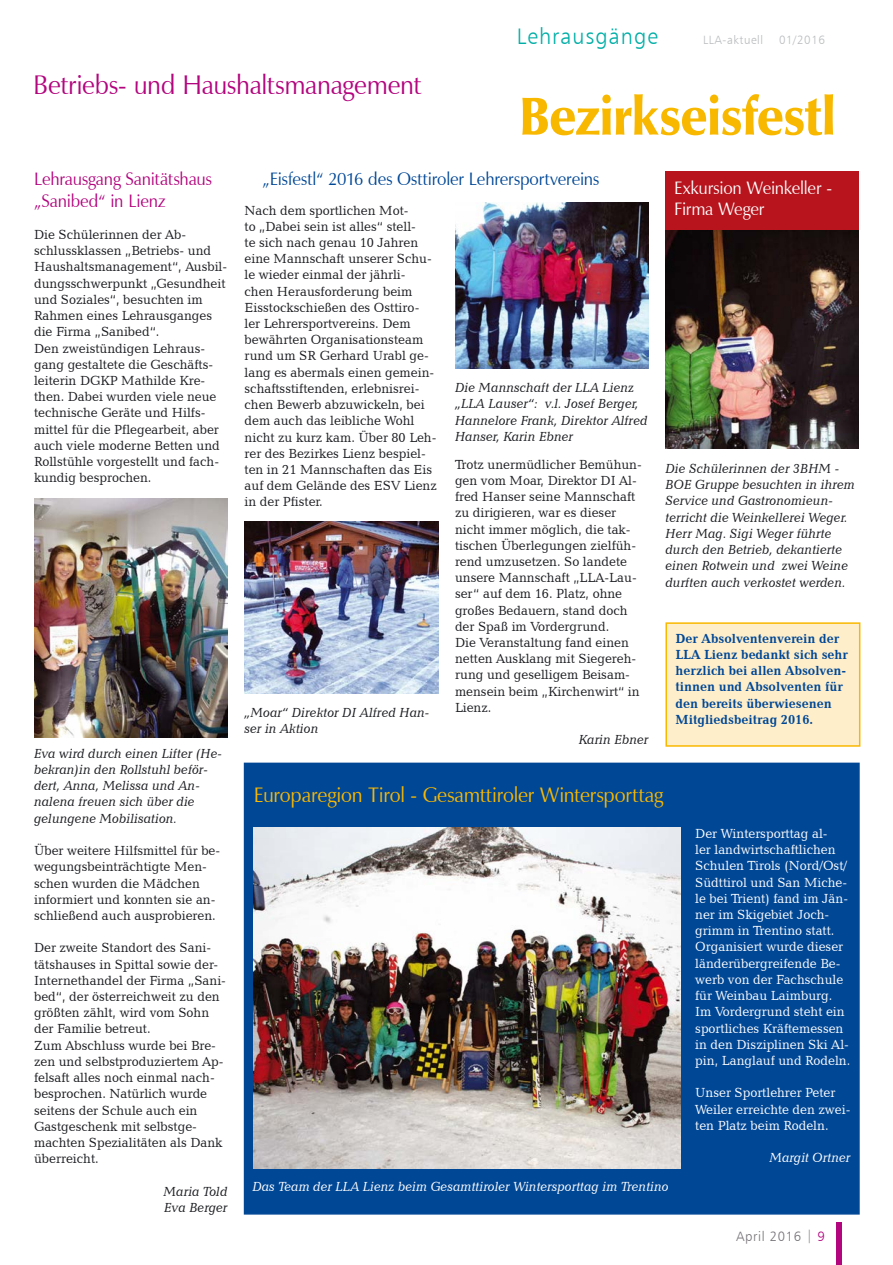
<style>
.page{position:relative;width:893px;height:1265px;background:#fff}
.page>*{position:absolute;margin:0;border:0;box-sizing:border-box;transform-origin:0 0}
.t1{font:900 54px "Zapf Humanist 601 BT";letter-spacing:-.02em;color:#f9b800;scale:.95 1}
.t2{font:27px "Zapf Humanist 601 BT";letter-spacing:-.015em;color:#b3057e;scale:.95 1}
.t3{font:22.5px "Humanist 777 BT Light B";letter-spacing:.05em;color:#00aea7}
.t4{font:21px "Zapf Humanist 601 BT";letter-spacing:-.01em;color:#f9b800;scale:.95 1}
.t5{font:18px "Zapf Humanist 601 BT";letter-spacing:-.01em;color:#004796;scale:.95 1}
.t6{font:18px/21.6px "Zapf Humanist 601 BT";letter-spacing:-.015em;color:#b3057e;scale:.95 1}
.t7{font:18px/21.6px "Zapf Humanist 601 BT";letter-spacing:-.015em;color:#fff;scale:.95 1}
.t8{font:13.5px/16.2px "Candida BT";color:#1a1b1f;scale:.95 1}
.t9{font:italic 13.5px/16.2px "Candida BT";color:#1a1b1f;scale:.95 1}
.t10{font:13.5px/16.2px "Candida BT";color:#fff;scale:.95 1}
.t11{font:700 13.5px/16.2px "Candida BT";color:#004796;scale:.95 1}
.t12{font:italic 13.5px "Candida BT";color:#fff;scale:.95 1}
.t13{font:13.5px "Humanist 777 BT Light B";letter-spacing:.05em;color:#757277}
.t14{font:12px "Humanist 777 BT Light B";letter-spacing:.05em;color:#b9bbbd}
.s1{color:#b3057e}
</style>
<div class="page">
<div style="left:837px;top:1221px;width:5px;height:43px;background:#b3057e"></div>
<div style="left:244px;top:762px;width:616px;height:452px;background:#004796;border:2px solid #004796"></div>
<img style="left:34px;top:498px;width:194px;height:239px">
<img style="left:665px;top:230px;width:194px;height:219px">
<img style="left:253px;top:827px;width:427px;height:341px">
<img style="left:245px;top:522px;width:193px;height:171px">
<img style="left:455px;top:202px;width:193px;height:166px">
<div style="left:666px;top:623px;width:194px;height:122px;background:#feeec9"></div>
<div style="left:665px;top:622px;width:195px;height:124px;border:2px solid #f9b800"></div>
<div style="left:665px;top:171px;width:194px;height:59px;background:#b7141d"></div>
<h2 class="t2" style="left:33px;top:68px;width:410px">Betriebs- und Haushaltsmanagement</h2>
<h3 class="t3" style="left:517px;top:22px;width:143px">Lehrausgänge</h3>
<p class="t14" style="left:703px;top:32px;width:61px">LLA-aktuell</p>
<p class="t14" style="left:779px;top:32px;width:47px">01/2016</p>
<h1 class="t1" style="left:519px;top:83px;width:336px">Bezirkseisfestl</h1>
<h3 class="t6" style="left:34px;top:168px;width:189px">Lehrausgang Sanitätshaus „Sanibed“ in Lienz</h3>
<p class="t8" style="left:34px;top:226px;width:205px">Die Schülerinnen der Ab&shy;schlussklassen „Betriebs- und<br>Haushaltsmanagement“, Ausbil&shy;dungsschwerpunkt „Gesundheit und Soziales“, besuchten im<br>Rahmen eines Lehrausganges die Firma „Sanibed“.<br>Den zweistündigen Lehraus&shy;gang gestaltete die Geschäfts&shy;leiterin DGKP Mathilde Kre&shy;then. Dabei wurden viele neue technische Geräte und Hilfs&shy;mittel für die Pflegearbeit, aber auch viele moderne Betten und<br>Rollstühle vorgestellt und fach&shy;kundig besprochen.</p>
<p class="t9" style="left:34px;top:744px;width:199px">Eva wird durch einen Lifter (He&shy;bekran)in den Rollstuhl beför&shy;dert, Anna, Melissa und An&shy;nalena freuen sich über die gelungene Mobilisation.</p>
<p class="t8" style="left:34px;top:841px;width:197px">Über weitere Hilfsmittel für be&shy;wegungsbeinträchtigte Men&shy;schen wurden die Mädchen informiert und konnten sie an&shy;schließend auch ausprobieren.</p>
<p class="t8" style="left:34px;top:939px;width:204px">Der zweite Standort des Sani&shy;tätshauses in Spittal sowie der-<br>Internethandel der Firma „Sani&shy;bed“, der österreichweit zu den größten zählt, wird vom Sohn der Familie betreut.<br>Zum Abschluss wurde bei Bre&shy;zen und selbstproduziertem Ap&shy;felsaft alles noch einmal nach&shy;besprochen. Natürlich wurde seitens der Schule auch ein<br>Gastgeschenk mit selbstge&shy;machten Spezialitäten als Dank überreicht.</p>
<p class="t9" style="left:164px;top:1182px;width:69px">Maria Told<br>Eva Berger</p>
<h3 class="t5" style="left:263px;top:168px;width:356px">„Eisfestl“ 2016 des Osttiroler Lehrersportvereins</h3>
<p class="t8" style="left:245px;top:201px;width:204px">Nach dem sportlichen Mot-<br>to „Dabei sein ist alles“ stell-<br>te sich nach genau 10 Jahren eine Mannschaft unserer Schu&shy;le wieder einmal der jährli&shy;chen Herausforderung beim<br>Eisstockschießen des Osttiro&shy;ler Lehrersportvereins. Dem bewährten Organisationsteam rund um SR Gerhard Urabl ge&shy;lang es abermals einen gemein&shy;schaftsstiftenden, erlebnisrei&shy;chen Bewerb abzuwickeln, bei dem auch das leibliche Wohl nicht zu kurz kam. Über 80 Leh&shy;rer des Bezirkes Lienz bespiel&shy;ten in 21 Mannschaften das Eis auf dem Gelände des ESV Lienz in der Pfister.</p>
<p class="t9" style="left:245px;top:703px;width:196px">„Moar“ Direktor DI Alfred Han&shy;ser in Aktion</p>
<p class="t9" style="left:455px;top:379px;width:204px">Die Mannschaft der LLA Lienz „LLA Lauser“: v.l. Josef Berger,<br>Hannelore Frank, Direktor Alfred<br>Hanser, Karin Ebner</p>
<p class="t8" style="left:455px;top:455px;width:198px">Trotz unermüdlicher Bemühun&shy;gen vom Moar, Direktor DI Al&shy;fred Hanser seine Mannschaft zu dirigieren, war es dieser nicht immer möglich, die tak&shy;tischen Überlegungen zielfüh&shy;rend umzusetzen. So landete unsere Mannschaft „LLA-Lau&shy;ser“ auf dem 16. Platz, ohne großes Bedauern, stand doch der Spaß im Vordergrund.<br>Die Veranstaltung fand einen netten Ausklang mit Siegereh&shy;rung und geselligem Beisam&shy;mensein beim „Kirchenwirt“ in<br>Lienz.</p>
<p class="t9" style="left:579px;top:731px;width:75px">Karin Ebner</p>
<h3 class="t7" style="left:674px;top:176px;width:168px">Exkursion Weinkeller -<br>Firma Weger</h3>
<p class="t9" style="left:665px;top:460px;width:201px">Die Schülerinnen der 3BHM -<br>BOE Gruppe besuchten in ihrem<br>Service und Gastronomieun&shy;terricht die Weinkellerei Weger.<br>Herr Mag. Sigi Weger führte durch den Betrieb, dekantierte einen Rotwein und zwei Weine durften auch verkostet werden.</p>
<p class="t11" style="left:675px;top:629px;width:183px">Der Absolventenverein der<br>LLA Lienz bedankt sich sehr herzlich bei allen Absolven&shy;tinnen und Absolventen für den bereits überwiesenen<br>Mitgliedsbeitrag 2016.</p>
<h3 class="t4" style="left:254px;top:781px;width:433px">Europaregion Tirol - Gesamttiroler Wintersporttag</h3>
<p class="t12" style="left:252px;top:1177px;width:440px">Das Team der LLA Lienz beim Gesamttiroler Wintersporttag im Trentino</p>
<p class="t10" style="left:695px;top:824px;width:165px">Der Wintersporttag al-<br>ler landwirtschaftlichen<br>Schulen Tirols (Nord/Ost/<br>Südttirol und San Miche&shy;le bei Trient) fand im Jän&shy;ner im Skigebiet Joch&shy;grimm in Trentino statt.<br>Organisiert wurde dieser länderübergreifende Be&shy;werb von der Fachschule für Weinbau Laimburg.<br>Im Vordergrund steht ein sportliches Kräftemessen in den Disziplinen Ski Al&shy;pin, Langlauf und Rodeln.</p>
<p class="t10" style="left:695px;top:1084px;width:165px">Unser Sportlehrer Peter<br>Weiler erreichte den zwei&shy;ten Platz beim Rodeln.</p>
<p class="t12" style="left:769px;top:1148px;width:87px">Margit Ortner</p>
<p class="t13" style="left:736px;top:1227px;width:90px">April 2016 | <span class="s1">9</span></p>
</div>
